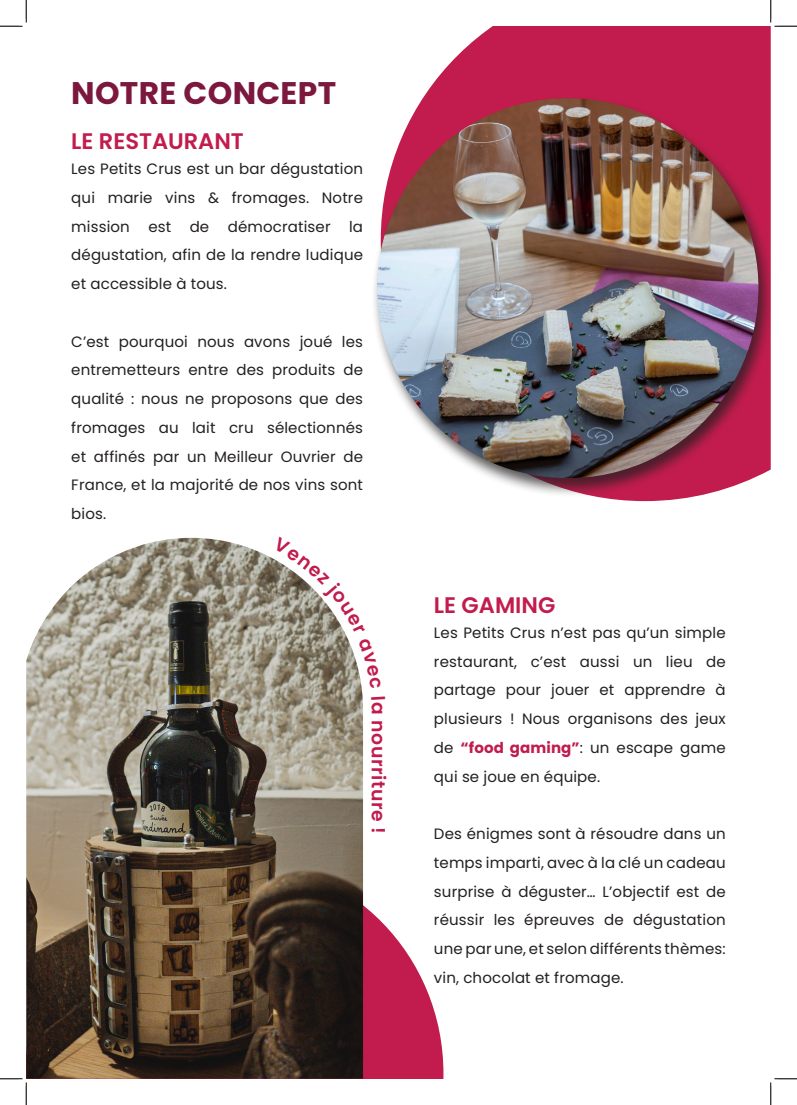
<style>
.page{position:relative;width:797px;height:1105px;background:#fff}
.page>*{position:absolute;margin:0;border:0;box-sizing:border-box;transform-origin:0 0}
.Titre{font:700 31.25px "Poppins";letter-spacing:.01em;color:#7c173e}
.Sous_Titre{font:600 22.5px "Poppins";color:#c11c4d}
.t1{font:600 18.75px "Poppins";letter-spacing:.03em;color:#c11c4d}
.t2{font:15px/28.8px "Poppins";letter-spacing:.01em;color:#231f20;text-align:justify}
.s1{font-weight:700;color:#c11c4d}
</style>
<div class="page">
<svg style="left:424px;top:26px;width:346px;height:475px;background:#c83963"></svg>
<svg style="left:363px;top:897px;width:80px;height:182px;fill:#c11c4d"></svg>
<div style="left:371px;top:96px;width:399px;height:401px;background:#231f20;opacity:.75"></div>
<img style="left:377px;top:98px;width:381px;height:380px;border-radius:190px">
<img style="left:26px;top:538px;width:337px;height:541px">
<svg style="left:0;top:0;width:27px;height:27px"></svg>
<svg style="left:0;top:1078px;width:27px;height:27px"></svg>
<svg style="left:770px;top:0;width:27px;height:27px"></svg>
<svg style="left:770px;top:1078px;width:27px;height:27px"></svg>
<svg style="left:273px;top:538px;width:90px;height:151px"></svg>
<p class="Titre" style="left:71px;top:75px;width:266px">NOTRE CONCEPT</p>
<p class="Sous_Titre" style="left:71px;top:128px;width:174px">LE RESTAURANT</p>
<p class="t2" style="left:71px;top:155px;width:293px">Les Petits Crus est un bar dégustation qui marie vins &amp; fromages. Notre mission est de démocratiser la dégustation, afin de la rendre ludique et accessible à tous.</p>
<p class="t2" style="left:71px;top:327px;width:293px">C’est pourquoi nous avons joué les entremetteurs entre des produits de qualité : nous ne proposons que des fromages au lait cru sélectionnés et affinés par un Meilleur Ouvrier de France, et la majorité de nos vins sont bios.</p>
<p class="t1" style="left:389px;top:702px;width:133px;rotate:90deg">a nourriture !</p>
<p class="Sous_Titre" style="left:434px;top:592px;width:123px">LE GAMING</p>
<p class="t2" style="left:434px;top:618px;width:293px">Les Petits Crus n’est pas qu’un simple restaurant, c’est aussi un lieu de partage pour jouer et apprendre à plusieurs ! Nous organisons des jeux de <span class="s1">“food gaming”</span>: un escape game qui se joue en équipe.</p>
<p class="t2" style="left:434px;top:820px;width:293px">Des énigmes sont à résoudre dans un temps imparti, avec à la clé un cadeau surprise à déguster… L’objectif est de réussir les épreuves de dégustation une par une, et selon différents thèmes: vin, chocolat et fromage.</p>
</div>
